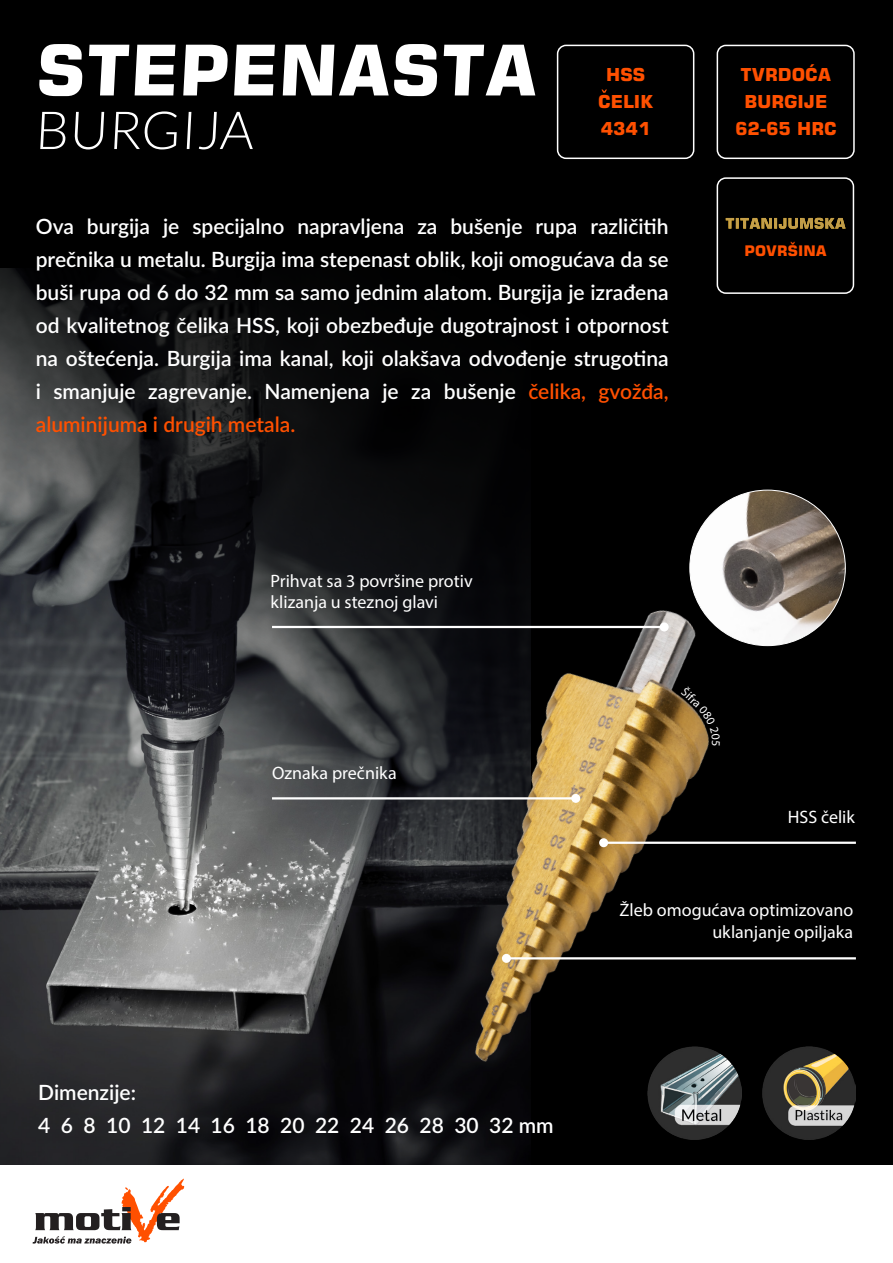
<style>
.page{position:relative;width:893px;height:1263px;background:#fff}
.page>*{position:absolute;margin:0;border:0;box-sizing:border-box;transform-origin:0 0}
.t1{font:700 64.5px "Square 721 PL";color:#fff}
.t2{font:300 52.5px "Lato";color:#fff}
.t3{font:600 21px/33px "Lato";color:#fff;text-align:justify}
.t4{font:18px/21.6px "Myriad Pro";color:#fff}
.t5{font:700 16.5px/27px "Square 721 PL";color:#ff5000;text-align:center}
.t6{font:700 13.5px "Square 721 PL";letter-spacing:.01em;color:#ff5000}
.s1{color:#ff5000}
</style>
<div class="page">
<div style="left:0;top:0;width:893px;height:1164px;background:#000"></div>
<img style="left:0;top:269px;width:455px;height:895px">
<svg style="left:33px;top:1178px;width:151px;height:65px"></svg>
<img style="left:223px;top:501px;width:670px;height:664px">
<img style="left:690px;top:490px;width:155px;height:156px;border-radius:78px">
<div style="left:557px;top:45px;width:137px;height:114px;border:2px solid #fff;border-radius:9px"></div>
<div style="left:717px;top:177px;width:137px;height:117px;border:2px solid #fff;border-radius:9px"></div>
<div style="left:717px;top:45px;width:138px;height:114px;border:2px solid #fff;border-radius:9px"></div>
<hr style="left:604px;top:842px;width:252px;height:2px;background:#fff">
<div style="left:599px;top:838px;width:9px;height:9px;background:#fff;border-radius:50%"></div>
<hr style="left:272px;top:626px;width:392px;height:2px;background:#fff">
<div style="left:660px;top:622px;width:9px;height:9px;background:#fff;border-radius:50%"></div>
<hr style="left:272px;top:797px;width:304px;height:2px;background:#fff">
<div style="left:571px;top:794px;width:9px;height:9px;background:#fff;border-radius:50%"></div>
<hr style="left:506px;top:957px;width:350px;height:2px;background:#fff">
<div style="left:502px;top:954px;width:9px;height:9px;background:#fff;border-radius:50%"></div>
<img style="left:648px;top:1046px;width:93px;height:93px">
<img style="left:763px;top:1047px;width:93px;height:93px">
<img style="left:726px;top:218px;width:119px;height:11px">
<svg style="left:601px;top:90px;width:6px;height:3px"></svg>
<svg style="left:681px;top:686px;width:39px;height:59px"></svg>
<h1 class="t1" style="left:36px;top:28px;width:507px">STEPENASTA</h1>
<h2 class="t2" style="left:35px;top:102px;width:223px">BURGIJA</h2>
<p class="t5" style="left:598px;top:61px;width:56px">HSS<br>CELIK<br>4341</p>
<p class="t5" style="left:735px;top:61px;width:103px">TVRDOĆA<br>BURGIJE<br>62-65 HRC</p>
<p class="t3" style="left:36px;top:209px;width:634px">Ova burgija je specijalno napravljena za bušenje rupa različitih prečnika u metalu. Burgija ima stepenast oblik, koji omogućava da se buši rupa od 6 do 32 mm sa samo jednim alatom. Burgija je izrađena od kvalitetnog čelika HSS, koji obezbeđuje dugotrajnost i otpornost na oštećenja. Burgija ima kanal, koji olakšava odvođenje strugotina i smanjuje zagrevanje. Namenjena je za bušenje <span class="s1">čelika, gvožđa, aluminijuma i drugih metala.</span></p>
<p class="t4" style="left:270px;top:569px;width:204px">Prihvat sa 3 površine protiv klizanja u steznoj glavi</p>
<p class="t4" style="left:272px;top:761px;width:126px">Oznaka prečnika</p>
<p class="t6" style="left:744px;top:241px;width:84px">POVRŠINA</p>
<p class="t4" style="left:788px;top:806px;width:69px">HSS čelik</p>
<p class="t3" style="left:38px;top:1075px;width:517px">Dimenzije:<br>4 6 8 10 12 14 16 18 20 22 24 26 28 30 32 mm</p>
<p class="t4" style="left:620px;top:899px;width:235px;text-align:right">Žleb omogućava optimizovano uklanjanje opiljaka</p>
</div>
